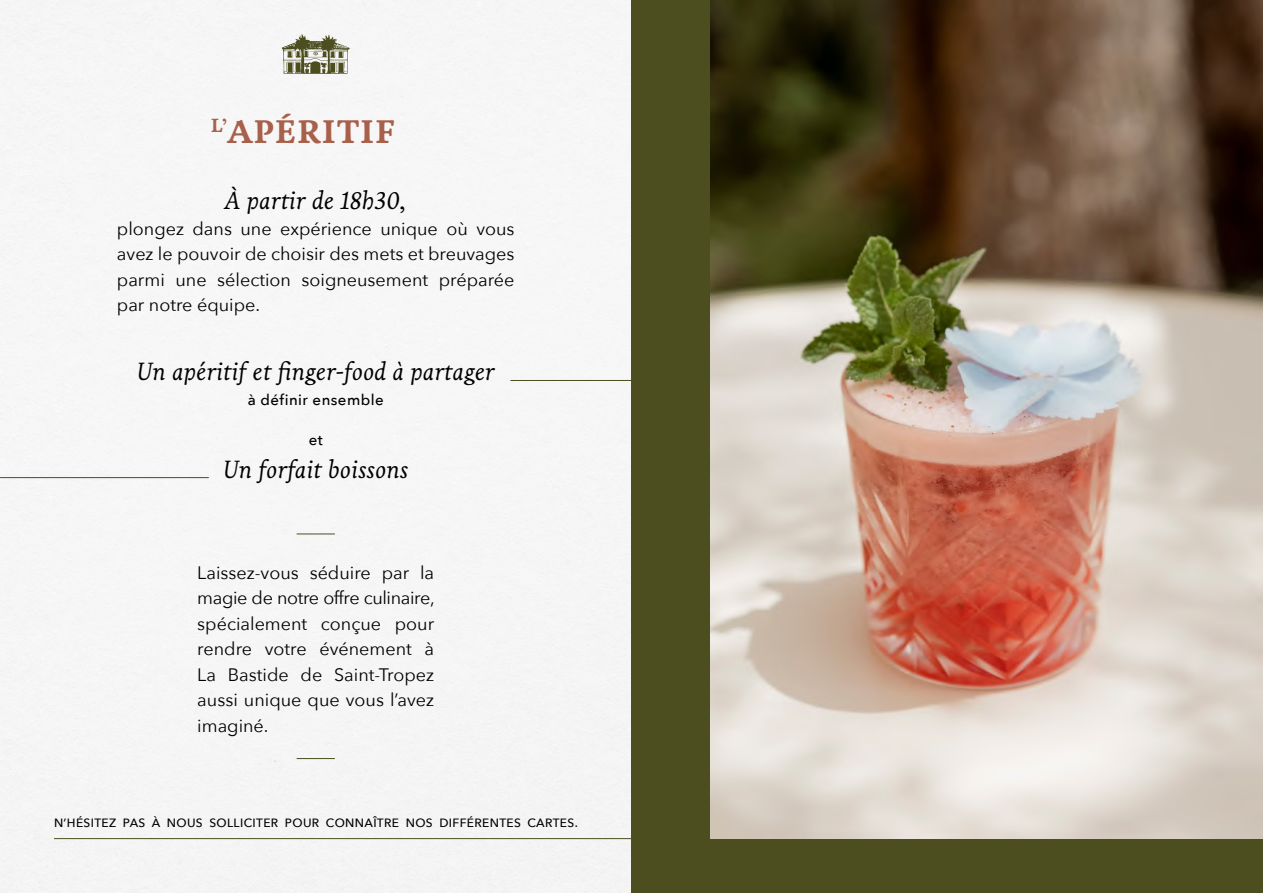
<style>
.page{position:relative;width:1263px;height:893px;background:#fff}
.page>*{position:absolute;margin:0;border:0;box-sizing:border-box;transform-origin:0 0}
.t1{font:700 33.45px "Livory";letter-spacing:.025em;color:#a9604a}
.t2{font:italic 25.5px "Livory";color:#000}
.t3{font:18px/25.5px "Avenir Next";color:#000;text-align:justify}
.t4{font:500 15px "Avenir Next";letter-spacing:.03em;color:#000}
.t5{font:500 12px "Avenir Next";letter-spacing:.03em;color:#000}
</style>
<div class="page">
<div style="left:631px;top:0;width:632px;height:893px;background:#4c4e1f"></div>
<hr style="left:0;top:477px;width:209px;height:1px;background:#4c4e1f">
<hr style="left:510px;top:380px;width:121px;height:1px;background:#4c4e1f">
<svg style="left:282px;top:34px;width:68px;height:40px"></svg>
<img style="left:711px;top:0;width:552px;height:839px">
<hr style="left:297px;top:758px;width:38px;height:1px;background:#4c4e1f">
<hr style="left:297px;top:534px;width:38px;height:1px;background:#4c4e1f">
<hr style="left:54px;top:838px;width:577px;height:1px;background:#4c4e1f">
<h1 class="t1" style="left:211px;top:111px;width:186px"><sup>L’</sup>APÉRITIF</h1>
<h2 class="t2" style="left:225px;top:186px;width:183px">À partir de 18h30,</h2>
<p class="t3" style="left:117px;top:215px;width:399px">plongez dans une expérience unique où vous avez le pouvoir de choisir des mets et breuvages parmi une sélection soigneusement préparée par notre équipe.</p>
<h2 class="t2" style="left:137px;top:356px;width:360px">Un apéritif et finger-food à partager</h2>
<p class="t4" style="left:248px;top:387px;width:137px">à définir ensemble</p>
<p class="t4" style="left:309px;top:427px;width:15px">et</p>
<h2 class="t2" style="left:223px;top:455px;width:187px">Un forfait boissons</h2>
<p class="t3" style="left:197px;top:559px;width:239px">Laissez-vous séduire par la magie de notre offre culinaire, spécialement conçue pour rendre votre événement à La Bastide de Saint-Tropez aussi unique que vous l’avez imaginé.</p>
<p class="t5" style="left:54px;top:812px;width:525px">N’HÉSITEZ PAS À NOUS SOLLICITER POUR CONNAÎTRE NOS DIFFÉRENTES CARTES.</p>
</div>
